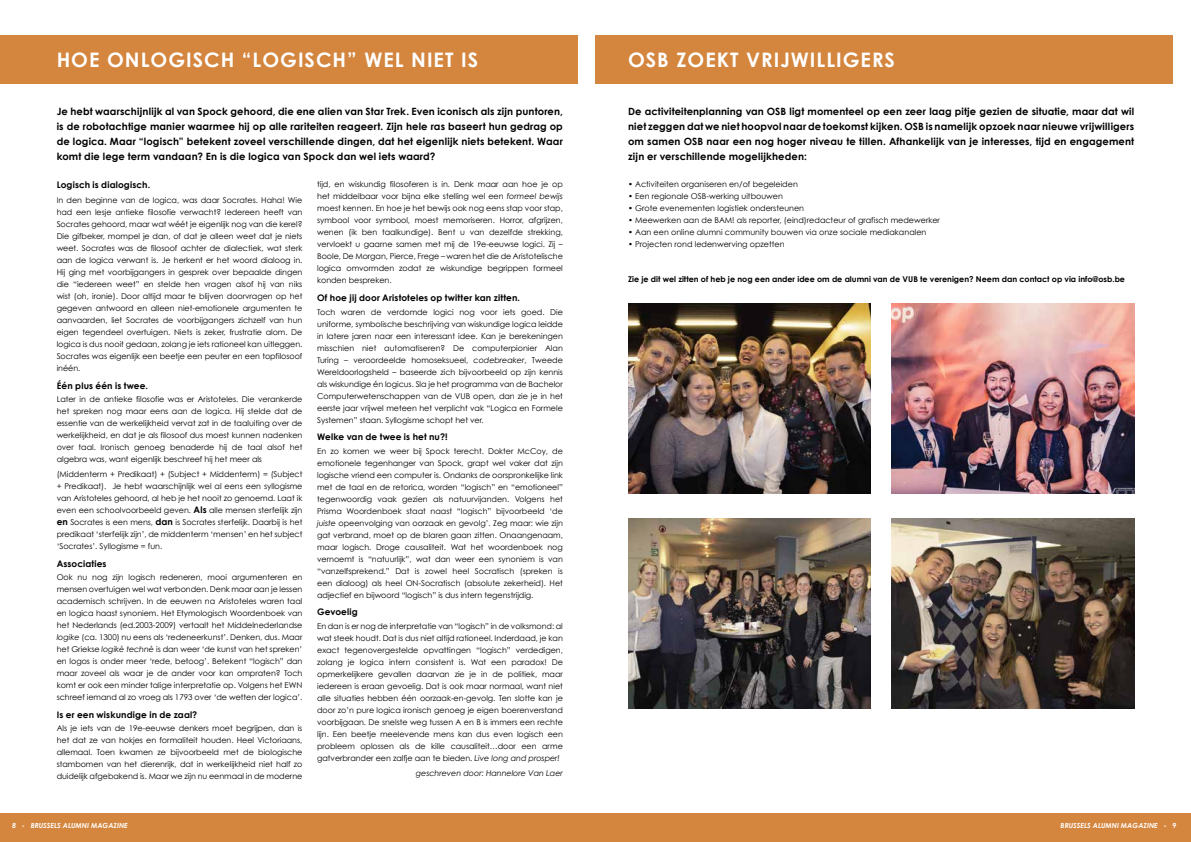
<style>
.page{position:relative;width:1191px;height:842px;background:#fff}
.page>*{position:absolute;margin:0;border:0;box-sizing:border-box;transform-origin:0 0}
.t1{font:700 20px "Century Gothic";letter-spacing:.05em;color:#fff}
.t2{font:700 10px/15px "Century Gothic";letter-spacing:.015em;color:#000;text-align:justify}
.t3{font:700 9px "Century Gothic";letter-spacing:.015em;color:#000}
.t4{font:8px/12px "Century Gothic";letter-spacing:-.005em;color:#000;text-align:justify}
.t5{font:700 8px "Century Gothic";color:#000}
.t6{font:italic 8px "Century Gothic";letter-spacing:-.005em;color:#000}
.t7{font:italic 700 7px "Century Gothic";color:#fff}
.s1{font-weight:700;font-size:9px}
.s2{font-style:italic}
</style>
<div class="page">
<div style="left:595px;top:813px;width:596px;height:29px;background:#d5863e"></div>
<div style="left:0;top:813px;width:595px;height:29px;background:#d5863e"></div>
<div style="left:0;top:35px;width:577px;height:49px;background:#d5863e"></div>
<div style="left:595px;top:35px;width:577px;height:49px;background:#d5863e"></div>
<img style="left:628px;top:303px;width:242px;height:190px">
<img style="left:628px;top:518px;width:242px;height:190px">
<img style="left:891px;top:303px;width:243px;height:190px">
<img style="left:891px;top:518px;width:243px;height:190px">
<h1 class="t1" style="left:57px;top:47px;width:423px">HOE ONLOGISCH “LOGISCH” WEL NIET IS</h1>
<p class="t2" style="left:57px;top:104px;width:508px">Je hebt waarschijnlijk al van Spock gehoord, die ene alien van Star Trek. Even iconisch als zijn puntoren, is de robotachtige manier waarmee hij op alle rariteiten reageert. Zijn hele ras baseert hun gedrag op de logica. Maar “logisch” betekent zoveel verschillende dingen, dat het eigenlijk niets betekent. Waar komt die lege term vandaan? En is die logica van Spock dan wel iets waard?</p>
<p class="t3" style="left:57px;top:179px;width:95px">Logisch is dialogisch.</p>
<p class="t4" style="left:57px;top:194px;width:247px">In den beginne van de logica, was daar Socrates. Haha! Wie had een lesje antieke filosofie verwacht? Iedereen heeft van Socrates gehoord, maar wat wéét je eigenlijk nog van die kerel?<br>Die gifbeker, mompel je dan, of dat je alleen weet dat je niets weet. Socrates was de filosoof achter de dialectiek, wat sterk aan de logica verwant is. Je herkent er het woord dialoog in.<br>Hij ging met voorbijgangers in gesprek over bepaalde dingen die “iedereen weet” en stelde hen vragen alsof hij van niks wist (oh, ironie). Door altijd maar te blijven doorvragen op het gegeven antwoord en alleen niet-emotionele argumenten te aanvaarden, liet Socrates de voorbijgangers zichzelf van hun eigen tegendeel overtuigen. Niets is zeker, frustratie alom. De logica is dus nooit gedaan, zolang je iets rationeel kan uitleggen.<br>Socrates was eigenlijk een beetje een peuter en een topfilosoof inéén.</p>
<p class="t3" style="left:57px;top:380px;width:93px">Één plus één is twee.</p>
<p class="t4" style="left:57px;top:393px;width:247px">Later in de antieke filosofie was er Aristoteles. Die verankerde het spreken nog maar eens aan de logica. Hij stelde dat de essentie van de werkelijkheid vervat zat in de taaluiting over de werkelijkheid, en dat je als filosoof dus moest kunnen nadenken over taal. Ironisch genoeg benaderde hij de taal alsof het algebra was, want eigenlijk beschreef hij het meer als</p>
<p class="t4" style="left:57px;top:468px;width:247px">(Middenterm + Predikaat) + (Subject + Middenterm) = (Subject + Predikaat). Je hebt waarschijnlijk wel al eens een syllogisme van Aristoteles gehoord, al heb je het nooit zo genoemd. Laat ik even een schoolvoorbeeld geven. <span class="s1">Als</span> alle mensen sterfelijk zijn <span class="s1">en</span> Socrates is een mens, <span class="s1">dan</span> is Socrates sterfelijk. Daarbij is het predikaat ‘sterfelijk zijn’, de middenterm ‘mensen’ en het subject ‘Socrates’. Syllogisme = fun.</p>
<p class="t3" style="left:57px;top:558px;width:51px">Associaties</p>
<p class="t4" style="left:57px;top:571px;width:247px">Ook nu nog zijn logisch redeneren, mooi argumenteren en mensen overtuigen wel wat verbonden. Denk maar aan je lessen academisch schrijven. In de eeuwen na Aristoteles waren taal en logica haast synoniem. Het Etymologisch Woordenboek van het Nederlands (ed.2003-2009) vertaalt het Middelnederlandse <span class="s2">logike</span> (ca. 1300) nu eens als ‘redeneerkunst’. Denken, dus. Maar het Griekse <span class="s2">logikè technè</span> is dan weer ‘de kunst van het spreken’ en logos is onder meer ‘rede, betoog’. Betekent “logisch” dan maar zoveel als waar je de ander voor kan ompraten? Toch komt er ook een minder talige interpretatie op. Volgens het EWN schreef iemand al zo vroeg als 1793 over ‘de wetten der logica’.</p>
<p class="t3" style="left:57px;top:709px;width:142px">Is er een wiskundige in de zaal?</p>
<p class="t4" style="left:57px;top:722px;width:247px">Als je iets van de 19e-eeuwse denkers moet begrijpen, dan is het dat ze van hokjes en formaliteit houden. Heel Victoriaans, allemaal. Toen kwamen ze bijvoorbeeld met de biologische stambomen van het dierenrijk, dat in werkelijkheid niet half zo duidelijk afgebakend is. Maar we zijn nu eenmaal in de moderne</p>
<p class="t4" style="left:317px;top:178px;width:247px">tijd, en wiskundig filosoferen is in. Denk maar aan hoe je op het middelbaar voor bijna elke stelling wel een <span class="s2">formeel bewijs </span>moest kennen. En hoe je het bewijs ook nog eens stap voor stap, symbool voor symbool, moest memoriseren. Horror, afgrijzen, wenen (ik ben taalkundige). Bent u van dezelfde strekking, vervloekt u gaarne samen met mij de 19e-eeuwse logici. Zij – Boole, De Morgan, Pierce, Frege – waren het die de Aristotelische logica omvormden zodat ze wiskundige begrippen formeel konden bespreken.</p>
<p class="t3" style="left:317px;top:292px;width:204px">Of hoe jij door Aristoteles op twitter kan zitten.</p>
<p class="t4" style="left:317px;top:306px;width:247px">Toch waren de verdomde logici nog voor iets goed. Die uniforme, symbolische beschrijving van wiskundige logica leidde in latere jaren naar een interessant idee. Kan je berekeningen misschien niet automatiseren? De computerpionier Alan Turing – veroordeelde homoseksueel, <span class="s2">codebreaker</span>, Tweede Wereldoorlogsheld – baseerde zich bijvoorbeeld op zijn kennis als wiskundige én logicus. Sla je het programma van de Bachelor Computerwetenschappen van de VUB open, dan zie je in het eerste jaar vrijwel meteen het verplicht vak “Logica en Formele Systemen” staan. Syllogisme schopt het ver.</p>
<p class="t3" style="left:317px;top:431px;width:132px">Welke van de twee is het nu?!</p>
<p class="t4" style="left:317px;top:445px;width:247px">En zo komen we weer bij Spock terecht. Dokter McCoy, de emotionele tegenhanger van Spock, grapt wel vaker dat zijn logische vriend een computer is. Ondanks de oorspronkelijke link met de taal en de retorica, worden “logisch” en “emotioneel” tegenwoordig vaak gezien als natuurvijanden. Volgens het Prisma Woordenboek staat naast “logisch” bijvoorbeeld ‘de <span class="s2">juiste</span> opeenvolging van oorzaak en gevolg’. Zeg maar: wie zijn gat verbrand, moet op de blaren gaan zitten. Onaangenaam, maar logisch. Droge causaliteit. Wat het woordenboek nog vernoemt is “natuurlijk”, wat dan weer een synoniem is van “vanzelfsprekend.” Dat is zowel heel Socratisch (spreken is een dialoog) als heel ON-Socratisch (absolute zekerheid). Het adjectief en bijwoord “logisch” is dus intern tegenstrijdig.</p>
<p class="t3" style="left:317px;top:606px;width:42px">Gevoelig</p>
<p class="t4" style="left:317px;top:620px;width:247px">En dan is er nog de interpretatie van “logisch” in de volksmond: al wat steek houdt. Dat is dus niet altijd rationeel. Inderdaad, je kan exact tegenovergestelde opvattingen “logisch” verdedigen, zolang je logica intern consistent is. Wat een paradox! De opmerkelijkere gevallen daarvan zie je in de politiek, maar iedereen is eraan gevoelig. Dat is ook maar normaal, want niet alle situaties hebben één oorzaak-en-gevolg. Ten slotte kan je door zo’n pure logica ironisch genoeg je eigen boerenverstand voorbijgaan. De snelste weg tussen A en B is immers een rechte lijn. Een beetje meelevende mens kan dus even logisch een probleem oplossen als de kille causaliteit…door een arme gatverbrander een zalfje aan te bieden. <span class="s2">Live long and prosper!</span></p>
<p class="t6" style="left:416px;top:768px;width:149px">geschreven door: Hannelore Van Laer</p>
<h1 class="t1" style="left:628px;top:47px;width:268px">OSB ZOEKT VRIJWILLIGERS</h1>
<p class="t2" style="left:628px;top:104px;width:508px">De activiteitenplanning van OSB ligt momenteel op een zeer laag pitje gezien de situatie, maar dat wil niet zeggen dat we niet hoopvol naar de toekomst kijken. OSB is namelijk opzoek naar nieuwe vrijwilligers om samen OSB naar een nog hoger niveau te tillen. Afhankelijk van je interesses, tijd en engagement zijn er verschillende mogelijkheden:</p>
<p class="t4" style="left:628px;top:178px;width:171px">• Activiteiten organiseren en/of begeleiden</p>
<p class="t4" style="left:628px;top:190px;width:156px">• Een regionale OSB-werking uitbouwen</p>
<p class="t4" style="left:628px;top:202px;width:178px">• Grote evenementen logistiek ondersteunen</p>
<p class="t4" style="left:628px;top:214px;width:313px">• Meewerken aan de BAM! als reporter, (eind)redacteur of grafisch medewerker</p>
<p class="t4" style="left:628px;top:226px;width:300px">• Aan een online alumni community bouwen via onze sociale mediakanalen</p>
<p class="t4" style="left:628px;top:238px;width:158px">• Projecten rond ledenwerving opzetten</p>
<p class="t5" style="left:628px;top:274px;width:498px">Zie je dit wel zitten of heb je nog een ander idee om de alumni van de VUB te verenigen? Neem dan contact op via info@osb.be</p>
<p class="t7" style="left:12px;top:821px;width:117px">8 - BRUSSELS ALUMNI MAGAZINE</p>
<p class="t7" style="left:1060px;top:821px;width:117px">BRUSSELS ALUMNI MAGAZINE - 9</p>
</div>
